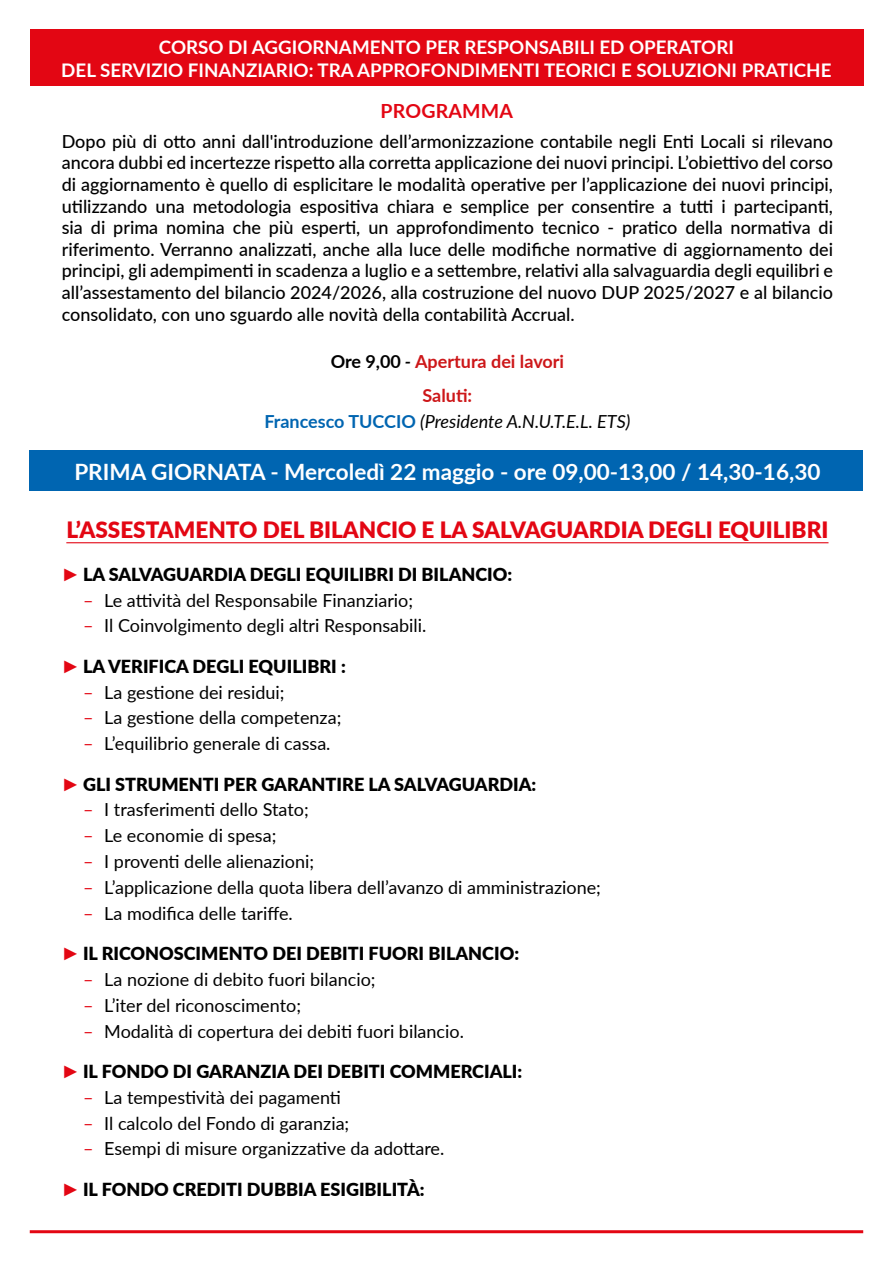
<style>
.page{position:relative;width:893px;height:1263px;background:#fff}
.page>*{position:absolute;margin:0;border:0;box-sizing:border-box;transform-origin:0 0}
.t1{font:700 22.5px "Lato";color:#fff}
.t2{font:900 22.5px "Lato";color:#e30613}
.t3{font:700 19.5px "Lato";letter-spacing:.01em;color:#e30613}
.t4{font:700 18.75px/22.5px "Lato";color:#fff;text-align:center}
.t5{font:500 18px/21.6px "Lato";color:#000;text-align:justify}
.t6{font:18px "Lato";color:#000}
.t7{font:900 18px "Lato";color:#000}
.t8{font:italic 18px "Lato";color:#000}
.t9{font:700 18px/34.3px "Lato";color:#cd1719;text-align:center}
.s1{color:#000}
.s2{font-style:italic;color:#000}
.s3{font-weight:700;font-style:normal;color:#0065b1}
.s4{color:#fff}
</style>
<div class="page">
<div style="left:30px;top:451px;width:833px;height:40px;background:#0065b1"></div>
<hr style="left:66px;top:542px;width:762px;height:1px;background:#e30613">
<div style="left:30px;top:30px;width:833px;height:56px;background:#e30613"></div>
<hr style="left:30px;top:1230px;width:833px;height:3px;background:#e30613">
<p class="t4" style="left:61px;top:35px;width:772px">CORSO DI AGGIORNAMENTO PER RESPONSABILI ED OPERATORI<br>DEL SERVIZIO FINANZIARIO: TRA APPROFONDIMENTI TEORICI E SOLUZIONI PRATICHE</p>
<p class="t3" style="left:381px;top:96px;width:134px">PROGRAMMA</p>
<p class="t5" style="left:62px;top:130px;width:773px">Dopo più di otto anni dall'introduzione dell’armonizzazione contabile negli Enti Locali si rilevano ancora dubbi ed incertezze rispetto alla corretta applicazione dei nuovi principi. L’obiettivo del corso di aggiornamento è quello di esplicitare le modalità operative per l’applicazione dei nuovi principi, utilizzando una metodologia espositiva chiara e semplice per consentire a tutti i partecipanti, sia di prima nomina che più esperti, un approfondimento tecnico - pratico della normativa di riferimento. Verranno analizzati, anche alla luce delle modifiche normative di aggiornamento dei principi, gli adempimenti in scadenza a luglio e a settembre, relativi alla salvaguardia degli equilibri e all’assestamento del bilancio 2024/2026, alla costruzione del nuovo DUP 2025/2027 e al bilancio consolidato, con uno sguardo alle novità della contabilità Accrual.</p>
<p class="t9" style="left:331px;top:343px;width:235px"><span class="s1">Ore 9,00</span> <span class="s2">-</span> Apertura dei lavori<br>Saluti:</p>
<p class="t8" style="left:264px;top:409px;width:368px"><span class="s3">Francesco TUCCIO</span> (Presidente A.N.U.T.E.L. ETS)</p>
<p class="t1" style="left:74px;top:455px;width:747px">PRIMA GIORNATA - Mercoledì 22 maggio - ore 09,00-13,00 / 14,30-16,30</p>
<p class="t2" style="left:66px;top:512px;width:764px">L’ASSESTAMENTO DEL BILANCIO E LA SALVAGUARDIA DEGLI EQUILIBRI</p>
<p class="t7" style="left:83px;top:561px;width:431px">LA SALVAGUARDIA DEGLI EQUILIBRI DI BILANCIO:</p>
<p class="t6" style="left:83px;top:587px;width:332px"><span class="s4">–</span> Le attività del Responsabile Finanziario;</p>
<p class="t6" style="left:83px;top:613px;width:345px"><span class="s4">–</span> Il Coinvolgimento degli altri Responsabili.</p>
<p class="t7" style="left:83px;top:653px;width:264px">LA VERIFICA DEGLI EQUILIBRI :</p>
<p class="t6" style="left:83px;top:679px;width:203px"><span class="s4">–</span> La gestione dei residui;</p>
<p class="t6" style="left:83px;top:705px;width:260px"><span class="s4">–</span> La gestione della competenza;</p>
<p class="t6" style="left:83px;top:731px;width:249px"><span class="s4">–</span> L’equilibrio generale di cassa.</p>
<p class="t7" style="left:83px;top:770px;width:455px">GLI STRUMENTI PER GARANTIRE LA SALVAGUARDIA:</p>
<p class="t6" style="left:83px;top:797px;width:227px"><span class="s4">–</span> I trasferimenti dello Stato;</p>
<p class="t6" style="left:83px;top:823px;width:195px"><span class="s4">–</span> Le economie di spesa;</p>
<p class="t6" style="left:83px;top:849px;width:233px"><span class="s4">–</span> I proventi delle alienazioni;</p>
<p class="t6" style="left:83px;top:874px;width:519px"><span class="s4">–</span> L’applicazione della quota libera dell’avanzo di amministrazione;</p>
<p class="t6" style="left:83px;top:900px;width:211px"><span class="s4">–</span> La modifica delle tariffe.</p>
<p class="t7" style="left:83px;top:940px;width:438px">IL RICONOSCIMENTO DEI DEBITI FUORI BILANCIO:</p>
<p class="t6" style="left:83px;top:966px;width:294px"><span class="s4">–</span> La nozione di debito fuori bilancio;</p>
<p class="t6" style="left:83px;top:992px;width:220px"><span class="s4">–</span> L’iter del riconoscimento;</p>
<p class="t6" style="left:83px;top:1018px;width:382px"><span class="s4">–</span> Modalità di copertura dei debiti fuori bilancio.</p>
<p class="t7" style="left:83px;top:1058px;width:441px">IL FONDO DI GARANZIA DEI DEBITI COMMERCIALI:</p>
<p class="t6" style="left:83px;top:1084px;width:260px"><span class="s4">–</span> La tempestività dei pagamenti</p>
<p class="t6" style="left:83px;top:1110px;width:268px"><span class="s4">–</span> Il calcolo del Fondo di garanzia;</p>
<p class="t6" style="left:83px;top:1136px;width:363px"><span class="s4">–</span> Esempi di misure organizzative da adottare.</p>
<p class="t7" style="left:83px;top:1175px;width:343px">IL FONDO CREDITI DUBBIA ESIGIBILITÀ:</p>
</div>
